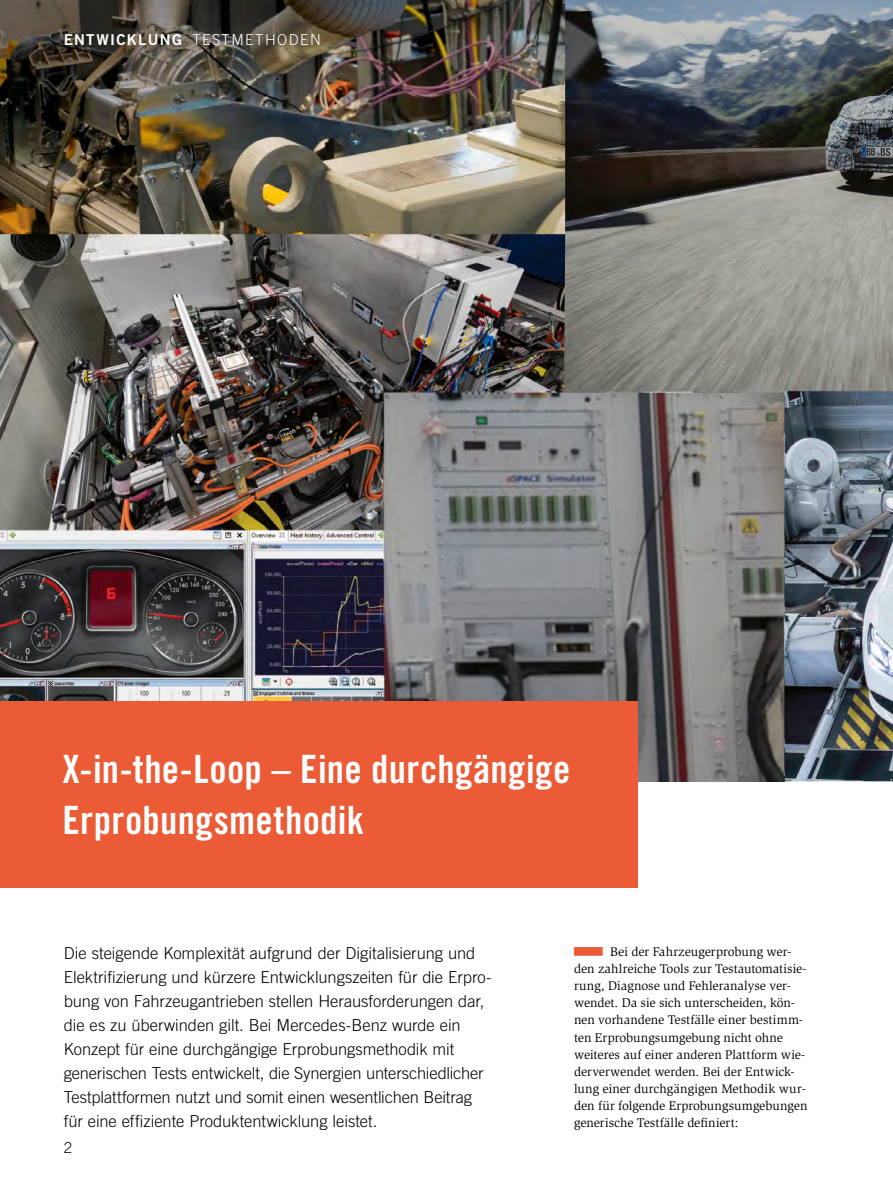
<style>
.page{position:relative;width:893px;height:1187px;background:#fff}
.page>*{position:absolute;margin:0;border:0;box-sizing:border-box;transform-origin:0 0}
.t1{font:39px/50.7px "Trade Gothic LT Std Bd Cn 20";letter-spacing:.01em;color:#fff}
.t2{font:300 16.5px/24px "Trade Gothic LT Std";letter-spacing:-.005em;color:#000}
.t3{font:15px "Trade Gothic LT Std Bd 2";letter-spacing:.09em;color:#fff}
.t4{font:300 15px "Trade Gothic LT Std";color:#fff}
.t5{font:300 15px "Trade Gothic LT Std";color:#000}
.t6{font:12.9px/17.1px "Slimbach Std";color:#000}
.s1{font-family:"Trade Gothic LT Std";font-weight:300}
</style>
<div class="page">
<img style="left:0;top:0;width:893px;height:782px">
<div style="left:0;top:700px;width:638px;height:187px;background:#eb5b35"></div>
<p class="t3" style="left:64px;top:30px;width:141px">ENTWICKLUNG <span class="s1">Testmeth</span></p>
<p class="t4" style="left:277px;top:31px;width:45px">oden</p>
<h1 class="t1" style="left:62px;top:743px;width:509px">X-in-the-Loop – Eine durchgängige<br>Erprobungsmethodik</h1>
<p class="t2" style="left:64px;top:940px;width:429px">Die steigende Komplexität aufgrund der Digitalisierung und Elektrifizierung und kürzere Entwicklungszeiten für die Erpro&shy;bung von Fahrzeugantrieben stellen Herausforderungen dar, die es zu überwinden gilt. Bei Mercedes-Benz wurde ein Konzept für eine durchgängige Erprobungsmethodik mit generischen Tests entwickelt, die Synergien unterschiedlicher Testplattformen nutzt und somit einen wesentlichen Beitrag für eine effiziente Produktentwicklung leistet.</p>
<p class="t5" style="left:64px;top:1138px;width:10px">2</p>
<p class="t6" style="left:574px;top:943px;width:235px;text-indent:36px">Bei der Fahrzeugerprobung wer&shy;den zahlreiche Tools zur Testautomatisie&shy;rung, Diagnose und Fehleranalyse ver&shy;wendet. Da sie sich unterscheiden, kön&shy;nen vorhandene Testfälle einer bestimm&shy;ten Erprobungsumgebung nicht ohne weiteres auf einer anderen Plattform wie&shy;derverwendet werden. Bei der Entwick&shy;lung einer durchgängigen Methodik wur&shy;den für folgende Erprobungsumgebungen generische Testfälle definiert:</p>
</div>
